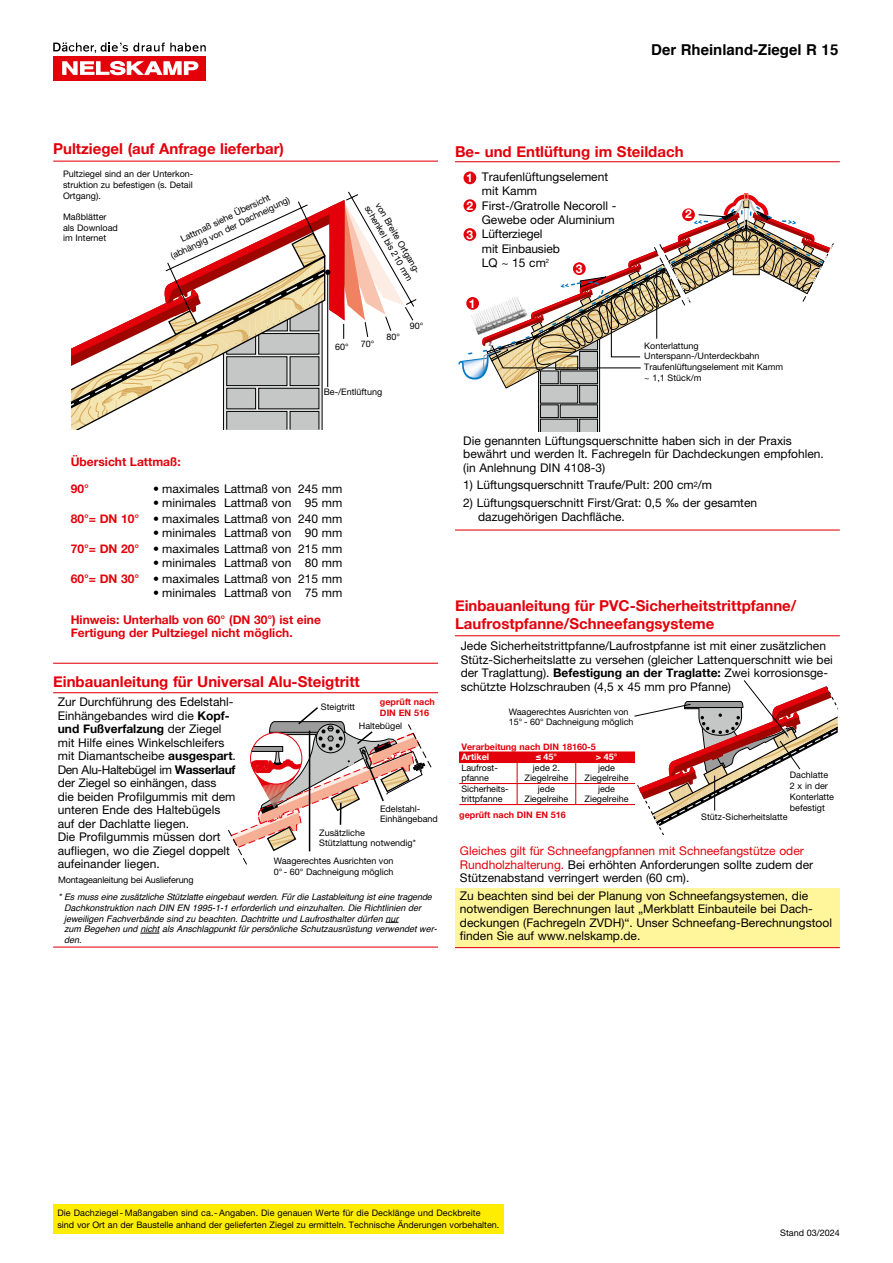
<style>
.page{position:relative;width:893px;height:1263px;background:#fff}
.page>*{position:absolute;margin:0;border:0;box-sizing:border-box;transform-origin:0 0}
.t1{font:700 15px/18px "Helvetica Neue";color:#e3000b}
.t2{font:700 15px "Helvetica";color:#000}
.t3{font:12px/13.5px "Helvetica Neue LT Std";color:#000}
.t4{font:700 12px/13.5px "Helvetica Neue";color:#e3000b}
.t5{font:700 12px "Helvetica Neue";color:#000}
.t6{font:700 12px "Helvetica Neue";color:#fff}
.t7{font:9px/10.8px "Helvetica Neue LT Std";color:#000}
.t8{font:italic 9px/10.8px "Helvetica";color:#000}
.t9{font:700 9px/10.5px "Helvetica Neue";color:#e3000b}
.t10{font:700 9px "Helvetica Neue";color:#fff}
.s1{font-family:"Helvetica Neue";font-weight:700;color:#e3000b}
.s2{font-family:"Helvetica Neue";font-weight:700}
.s3{font-family:"Helvetica Neue LT Std";font-weight:400}
.s4{font-family:"Helvetica"}
.s5{color:#e3000b}
</style>
<div class="page">
<svg style="left:458px;top:194px;width:376px;height:238px"></svg>
<img style="left:470px;top:294px;width:59px;height:44px">
<hr style="left:455px;top:161px;width:385px;height:1px;background:#e3000b">
<hr style="left:455px;top:529px;width:385px;height:1px;background:#e3000b">
<div style="left:682px;top:208px;width:13px;height:13px;background:#e3000b;border-radius:50%"></div>
<div style="left:466px;top:297px;width:13px;height:13px;background:#e3000b;border-radius:50%"></div>
<div style="left:463px;top:171px;width:13px;height:13px;background:#e3000b;border-radius:50%"></div>
<div style="left:463px;top:199px;width:13px;height:13px;background:#e3000b;border-radius:50%"></div>
<div style="left:463px;top:228px;width:13px;height:13px;background:#e3000b;border-radius:50%"></div>
<div style="left:573px;top:262px;width:13px;height:13px;background:#e3000b;border-radius:50%"></div>
<svg style="left:71px;top:192px;width:345px;height:238px"></svg>
<hr style="left:53px;top:161px;width:385px;height:1px;background:#e3000b">
<hr style="left:53px;top:663px;width:385px;height:1px;background:#e3000b">
<div style="left:53px;top:1204px;width:451px;height:30px;background:#ffed00"></div>
<div style="left:53px;top:56px;width:153px;height:24px;background:#e3000b"></div>
<svg style="left:62px;top:61px;width:136px;height:14px"></svg>
<svg style="left:53px;top:43px;width:153px;height:10px"></svg>
<hr style="left:455px;top:635px;width:385px;height:1px;background:#e3000b">
<div style="left:459px;top:752px;width:176px;height:10px;background:#e3000b"></div>
<hr style="left:517px;top:752px;width:1px;height:53px;background:#e3000b">
<hr style="left:575px;top:752px;width:1px;height:53px;background:#e3000b">
<hr style="left:459px;top:751px;width:176px;height:1px;background:#e3000b">
<hr style="left:459px;top:762px;width:176px;height:1px;background:#e3000b">
<hr style="left:459px;top:783px;width:176px;height:1px;background:#e3000b">
<hr style="left:459px;top:804px;width:176px;height:1px;background:#e3000b">
<svg style="left:634px;top:680px;width:204px;height:155px"></svg>
<div style="left:455px;top:888px;width:385px;height:59px;background:#fff59a"></div>
<hr style="left:455px;top:947px;width:385px;height:1px;background:#e3000b">
<div style="left:53px;top:693px;width:385px;height:194px;background:#fff;border:2px solid #fff"></div>
<hr style="left:53px;top:692px;width:385px;height:1px;background:#e3000b">
<hr style="left:53px;top:946px;width:385px;height:1px;background:#e3000b">
<svg style="left:228px;top:707px;width:204px;height:158px"></svg>
<hr style="left:340px;top:803px;width:2px;height:22px;background:#000">
<svg style="left:385px;top:922px;width:13px;height:1px"></svg>
<svg style="left:140px;top:933px;width:19px;height:1px"></svg>
<p class="t2" style="left:651px;top:44px;width:189px">Der Rheinland-Ziegel R 15</p>
<p class="t1" style="left:53px;top:140px;width:232px">Pultziegel (auf Anfrage lieferbar)</p>
<p class="t7" style="left:63px;top:169px;width:132px;text-align:justify">Pultziegel sind an der Unterkon&shy;struktion zu befestigen (s. Detail Ortgang).</p>
<p class="t7" style="left:63px;top:211px;width:56px">Maßblätter als Download im Internet</p>
<p class="t7" style="left:164px;top:242px;width:133px;text-align:center;rotate:-26deg">Lattmaß siehe Übersicht (abhängig von der Dachneigung)</p>
<p class="t7" style="left:381px;top:198px;width:88px;text-align:center;rotate:60deg">von Breite Ortgang&shy;schenkel bis 210 mm</p>
<p class="t7" style="left:335px;top:341px;width:15px">60°</p>
<p class="t7" style="left:361px;top:338px;width:15px">70°</p>
<p class="t7" style="left:386px;top:331px;width:15px">80°</p>
<p class="t7" style="left:410px;top:321px;width:15px">90°</p>
<p class="t7" style="left:324px;top:386px;width:60px">Be-/Entlüftung</p>
<p class="t4" style="left:71px;top:455px;width:112px">Übersicht Lattmaß:</p>
<p class="t4" style="left:71px;top:482px;width:20px">90°</p>
<p class="t3" style="left:153px;top:482px;width:191px">• maximales Lattmaß von 245 mm</p>
<p class="t3" style="left:71px;top:494px;width:273px;line-height:16.5px;text-align:right">• minimales Lattmaß von 95 mm<br><span class="s1">80°= DN 10°</span> • maximales Lattmaß von 240 mm</p>
<p class="t3" style="left:71px;top:524px;width:273px;line-height:16.5px;text-align:right">• minimales Lattmaß von 90 mm<br><span class="s1">70°= DN 20°</span> • maximales Lattmaß von 215 mm</p>
<p class="t3" style="left:71px;top:554px;width:273px;line-height:16.5px;text-align:right">• minimales Lattmaß von 80 mm<br><span class="s1">60°= DN 30°</span> • maximales Lattmaß von 215 mm</p>
<p class="t3" style="left:153px;top:586px;width:191px">• minimales Lattmaß von 75 mm</p>
<p class="t4" style="left:71px;top:613px;width:252px">Hinweis: Unterhalb von 60° (DN 30°) ist eine<br>Fertigung der Pultziegel nicht möglich.</p>
<p class="t1" style="left:53px;top:672px;width:308px">Einbauanleitung für Universal Alu-Steigtritt</p>
<p class="t3" style="left:58px;top:695px;width:177px">Zur Durchführung des Edelstahl-<br>Einhängebandes wird die <span class="s2">Kopf-</span></p>
<p class="t5" style="left:58px;top:721px;width:165px">und Fußverfalzung <span class="s3">der Ziegel</span></p>
<p class="t3" style="left:58px;top:735px;width:180px">mit Hilfe eines Winkelschleifers mit Diamantscheibe <span class="s2">ausgespart</span>.<br>Den Alu-Haltebügel im <span class="s2">Wasserlauf </span>der Ziegel so einhängen, dass<br>die beiden Profilgummis mit dem unteren Ende des Haltebügels auf der Dachlatte liegen.<br>Die Profilgummis müssen dort aufliegen, wo die Ziegel doppelt aufeinander liegen.</p>
<p class="t7" style="left:321px;top:701px;width:36px">Steigtritt</p>
<p class="t9" style="left:380px;top:697px;width:56px">geprüft nach<br>DIN EN 516</p>
<p class="t7" style="left:359px;top:720px;width:45px">Haltebügel</p>
<p class="t7" style="left:380px;top:803px;width:59px">Edelstahl-<br>Einhängeband</p>
<p class="t7" style="left:319px;top:827px;width:98px">Zusätzliche<br>Stützlattung notwendig*</p>
<p class="t7" style="left:274px;top:856px;width:121px">Waagerechtes Ausrichten von<br>0° - 60° Dachneigung möglich</p>
<p class="t7" style="left:58px;top:874px;width:137px">Montageanleitung bei Auslieferung</p>
<p class="t8" style="left:64px;top:892px;width:374px;text-indent:-6px">* Es muss eine zusätzliche Stützlatte eingebaut werden. Für die Lastableitung ist eine tragende Dachkonstruktion nach DIN EN 1995-1-1 erforderlich und einzuhalten. Die Richtlinien der jeweiligen Fachverbände sind zu beachten. Dachtritte und Laufrosthalter dürfen nur<br>zum Begehen und nicht als Anschlagpunkt für persönliche Schutzausrüstung verwendet wer&shy;den.</p>
<p class="t1" style="left:455px;top:143px;width:230px">Be- und Entlüftung im Steildach</p>
<p class="t3" style="left:482px;top:169px;width:136px;line-height:14.4px">Traufenlüftungselement mit Kamm<br>First-/Gratrolle Necoroll -<br>Gewebe oder Aluminium<br>Lüfterziegel<br>mit Einbausieb<br>LQ ~ 15 cm<sup>2</sup></p>
<p class="t6" style="left:466px;top:170px;width:8px">1</p>
<p class="t6" style="left:467px;top:198px;width:8px">2</p>
<p class="t6" style="left:466px;top:227px;width:8px">3</p>
<p class="t6" style="left:685px;top:207px;width:8px">2</p>
<p class="t6" style="left:576px;top:261px;width:8px">3</p>
<p class="t6" style="left:469px;top:297px;width:8px">1</p>
<p class="t7" style="left:644px;top:340px;width:140px">Konterlattung<br>Unterspann-/Unterdeckbahn<br>Traufenlüftungselement mit Kamm ~ 1,1 Stück/m</p>
<p class="t3" style="left:463px;top:433px;width:362px">Die genannten Lüftungsquerschnitte haben sich in der Praxis bewährt und werden lt. Fachregeln für Dachdeckungen empfohlen. (in Anlehnung DIN 4108-3)</p>
<p class="t3" style="left:463px;top:478px;width:250px">1) Lüftungsquerschnitt Traufe/Pult: 200 cm<sup>2</sup>/m</p>
<p class="t3" style="left:478px;top:496px;width:280px;text-indent:-15px">2) Lüftungsquerschnitt First/Grat: 0,5 ‰ der gesamten dazugehörigen Dachfläche.</p>
<p class="t1" style="left:455px;top:596px;width:343px">Einbauanleitung für PVC-Sicherheitstrittpfanne/<br>Laufrostpfanne/Schneefangsysteme</p>
<p class="t3" style="left:461px;top:639px;width:374px">Jede Sicherheitstrittpfanne/Laufrostpfanne ist mit einer zusätzlichen Stütz-Sicherheitslatte zu versehen (gleicher Lattenquerschnitt wie bei der Traglattung). <span class="s2">Befestigung an der Traglatte:</span> Zwei korrosionsge&shy;schützte Holzschrauben (4,5 x 45 mm pro Pfanne)</p>
<p class="t7" style="left:509px;top:706px;width:126px">Waagerechtes Ausrichten von<br>15° - 60° Dachneigung möglich</p>
<p class="t9" style="left:461px;top:741px;width:136px">Verarbeitung nach DIN 18160-5</p>
<p class="t10" style="left:461px;top:751px;width:29px">Artikel</p>
<p class="t10" style="left:536px;top:751px;width:23px"><span class="s4">≤</span> 45°</p>
<p class="t10" style="left:596px;top:751px;width:23px">&gt; 45°</p>
<p class="t7" style="left:461px;top:762px;width:38px">Laufrost-</p>
<p class="t7" style="left:533px;top:762px;width:29px">jede 2.</p>
<p class="t7" style="left:598px;top:762px;width:19px">jede</p>
<p class="t7" style="left:461px;top:772px;width:29px">pfanne</p>
<p class="t7" style="left:524px;top:772px;width:45px">Ziegelreihe</p>
<p class="t7" style="left:585px;top:772px;width:45px">Ziegelreihe</p>
<p class="t7" style="left:461px;top:783px;width:49px">Sicherheits-</p>
<p class="t7" style="left:538px;top:783px;width:19px">jede</p>
<p class="t7" style="left:598px;top:783px;width:19px">jede</p>
<p class="t7" style="left:461px;top:793px;width:43px">trittpfanne</p>
<p class="t7" style="left:524px;top:793px;width:45px">Ziegelreihe</p>
<p class="t7" style="left:585px;top:793px;width:45px">Ziegelreihe</p>
<p class="t9" style="left:459px;top:810px;width:108px">geprüft nach DIN EN 516</p>
<p class="t7" style="left:790px;top:769px;width:46px">Dachlatte<br>2 x in der<br>Konterlatte befestigt</p>
<p class="t7" style="left:701px;top:812px;width:88px">Stütz-Sicherheitslatte</p>
<p class="t3" style="left:460px;top:844px;width:355px"><span class="s5">Gleiches gilt für Schneefangpfannen mit Schneefangstütze oder<br>Rundholzhalterung.</span> Bei erhöhten Anforderungen sollte zudem der<br>Stützenabstand verringert werden (60 cm).</p>
<p class="t3" style="left:460px;top:888px;width:374px">Zu beachten sind bei der Planung von Schneefangsystemen, die notwendigen Berechnungen laut „Merkblatt Einbauteile bei Dach&shy;deckungen (Fachregeln ZVDH)“. Unser Schneefang-Berechnungstool finden Sie auf www.nelskamp.de.</p>
<p class="t7" style="left:57px;top:1207px;width:443px;line-height:12px">Die Dachziegel-Maßangaben sind ca.- Angaben. Die genauen Werte für die Decklänge und Deckbreite sind vor Ort an der Baustelle anhand der gelieferten Ziegel zu ermitteln. Technische Änderungen vorbehalten.</p>
<p class="t7" style="left:780px;top:1227px;width:61px">Stand 03/2024</p>
</div>
